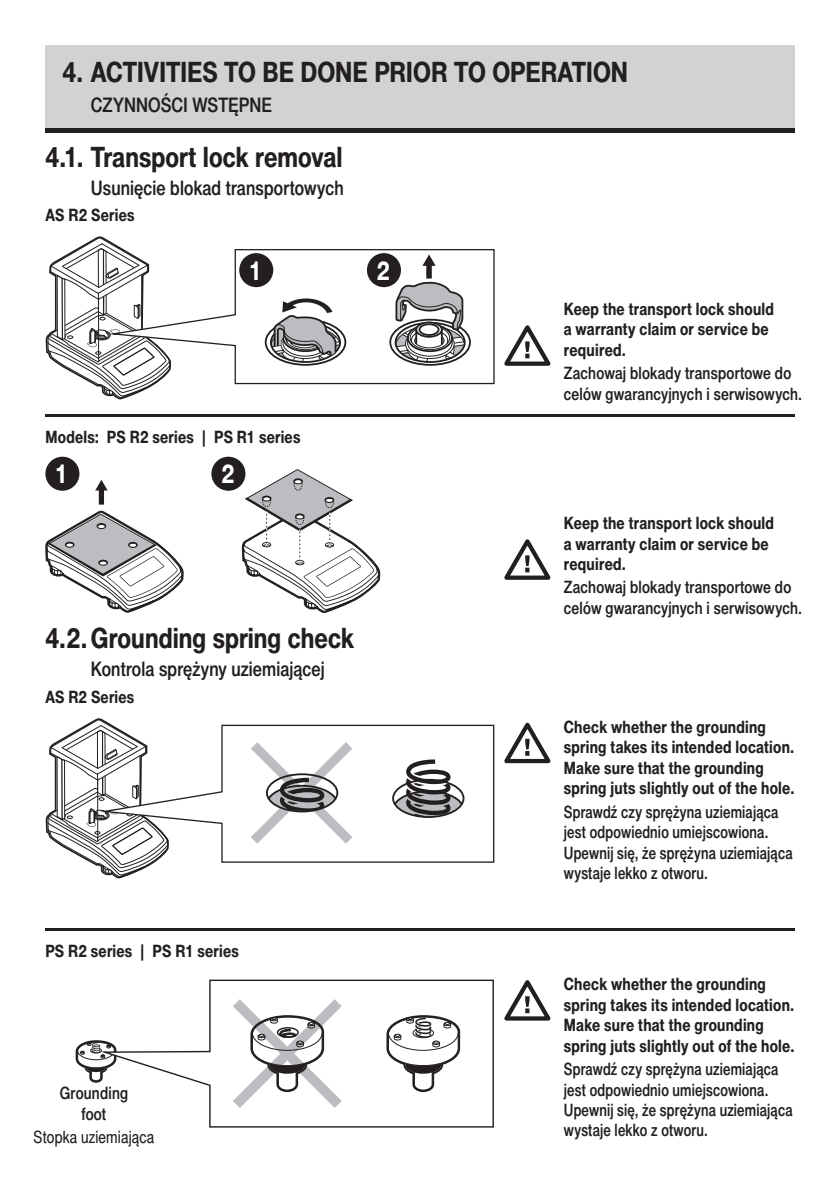
<style>
.page{position:relative;width:840px;height:1191px;background:#fff}
.page>*{position:absolute;margin:0;border:0;box-sizing:border-box;transform-origin:0 0}
.t1{font:700 28px "Switzer Cnd EFN";color:#231f20}
.t2{font:700 26px "Switzer Cnd EFN";color:#fff}
.t3{font:20px "Switzer Cnd EFN Medium";letter-spacing:.005em;color:#231f20}
.t4{font:700 17px/20.4px "Switzer Cnd EFN";letter-spacing:.015em;color:#231f20}
.t5{font:17px/20.4px "Switzer Cnd EFN Medium";letter-spacing:.01em;color:#231f20;scale:.95 1}
.t6{font:17px/20.4px "Switzer Cnd EFN Medium";letter-spacing:.01em;color:#231f20}
.t7{font:17px "Switzer Cnd EFN";letter-spacing:.01em;color:#231f20}
</style>
<div class="page">
<svg style="left:504px;top:539px;width:47px;height:41px"></svg>
<svg style="left:504px;top:980px;width:47px;height:41px"></svg>
<svg style="left:46px;top:718px;width:108px;height:160px"></svg>
<svg style="left:95px;top:724px;width:399px;height:139px"></svg>
<svg style="left:251px;top:742px;width:101px;height:101px"></svg>
<svg style="left:392px;top:759px;width:72px;height:58px"></svg>
<svg style="left:46px;top:236px;width:108px;height:163px"></svg>
<svg style="left:103px;top:248px;width:392px;height:137px"></svg>
<div style="left:264px;top:319px;width:82px;height:47px;border:2px solid #231f20;border-radius:50%"></div>
<svg style="left:269px;top:298px;width:73px;height:66px"></svg>
<div style="left:389px;top:319px;width:81px;height:47px;border:2px solid #231f20;border-radius:50%"></div>
<svg style="left:393px;top:254px;width:73px;height:110px"></svg>
<svg style="left:504px;top:722px;width:47px;height:42px"></svg>
<svg style="left:95px;top:480px;width:13px;height:24px"></svg>
<svg style="left:45px;top:511px;width:138px;height:102px"></svg>
<svg style="left:242px;top:469px;width:138px;height:144px"></svg>
<div style="left:45px;top:457px;width:34px;height:34px;background:#231f20;border-radius:50%"></div>
<div style="left:211px;top:457px;width:34px;height:34px;background:#231f20;border-radius:50%"></div>
<svg style="left:504px;top:325px;width:47px;height:41px"></svg>
<div style="left:239px;top:253px;width:34px;height:34px;background:#231f20;border-radius:50%"></div>
<div style="left:367px;top:253px;width:34px;height:34px;background:#231f20;border-radius:50%"></div>
<hr style="left:45px;top:928px;width:749px;height:2px;background:#231f20">
<hr style="left:45px;top:414px;width:749px;height:2px;background:#231f20">
<svg style="left:76px;top:1040px;width:20px;height:42px"></svg>
<svg style="left:96px;top:979px;width:398px;height:149px"></svg>
<svg style="left:233px;top:999px;width:108px;height:109px"></svg>
<svg style="left:386px;top:1015px;width:74px;height:77px"></svg>
<div style="left:46px;top:46px;width:748px;height:85px;background:#d1d2d4"></div>
<hr style="left:46px;top:129px;width:748px;height:4px;background:#231f20">
<h1 class="t1" style="left:63px;top:56px;width:566px">4. ACTIVITIES TO BE DONE PRIOR TO OPERATION</h1>
<p class="t3" style="left:91px;top:93px;width:182px">CZYNNOŚCI WSTĘPNE</p>
<h1 class="t1" style="left:46px;top:141px;width:298px">4.1. Transport lock removal</h1>
<p class="t3" style="left:91px;top:176px;width:254px">Usunięcie blokad transportowych</p>
<p class="t4" style="left:46px;top:205px;width:90px">AS R2 Series</p>
<h2 class="t2" style="left:248px;top:255px;width:15px">1</h2>
<h2 class="t2" style="left:377px;top:255px;width:15px">2</h2>
<p class="t4" style="left:45px;top:426px;width:256px">Models: PS R2 series | PS R1 series</p>
<h2 class="t2" style="left:55px;top:458px;width:15px">1</h2>
<h2 class="t2" style="left:221px;top:458px;width:15px">2</h2>
<h1 class="t1" style="left:45px;top:622px;width:310px">4.2. Grounding spring check</h1>
<p class="t3" style="left:91px;top:657px;width:235px">Kontrola sprężyny uziemiającej</p>
<p class="t4" style="left:45px;top:686px;width:90px">AS R2 Series</p>
<p class="t4" style="left:45px;top:940px;width:195px">PS R2 series | PS R1 series</p>
<p class="t6" style="left:60px;top:1082px;width:70px;text-align:center">Grounding foot</p>
<p class="t7" style="left:34px;top:1127px;width:122px">Stopka uziemiająca</p>
<p class="t4" style="left:563px;top:299px;width:211px">Keep the transport lock should a warranty claim or service be required.</p>
<p class="t6" style="left:563px;top:363px;width:240px">Zachowaj blokady transportowe do celów gwarancyjnych i serwisowych.</p>
<p class="t4" style="left:563px;top:513px;width:211px">Keep the transport lock should a warranty claim or service be required.</p>
<p class="t6" style="left:563px;top:577px;width:240px">Zachowaj blokady transportowe do celów gwarancyjnych i serwisowych.</p>
<p class="t4" style="left:563px;top:716px;width:232px">Check whether the grounding spring takes its intended location.<br>Make sure that the grounding spring juts slightly out of the hole.</p>
<p class="t5" style="left:563px;top:801px;width:242px">Sprawdź czy sprężyna uziemiająca jest odpowiednio umiejscowiona.<br>Upewnij się, że sprężyna uziemiająca wystaje lekko z otworu.</p>
<p class="t4" style="left:563px;top:974px;width:232px">Check whether the grounding spring takes its intended location.<br>Make sure that the grounding spring juts slightly out of the hole.</p>
<p class="t5" style="left:563px;top:1058px;width:242px">Sprawdź czy sprężyna uziemiająca jest odpowiednio umiejscowiona.<br>Upewnij się, że sprężyna uziemiająca wystaje lekko z otworu.</p>
</div>
